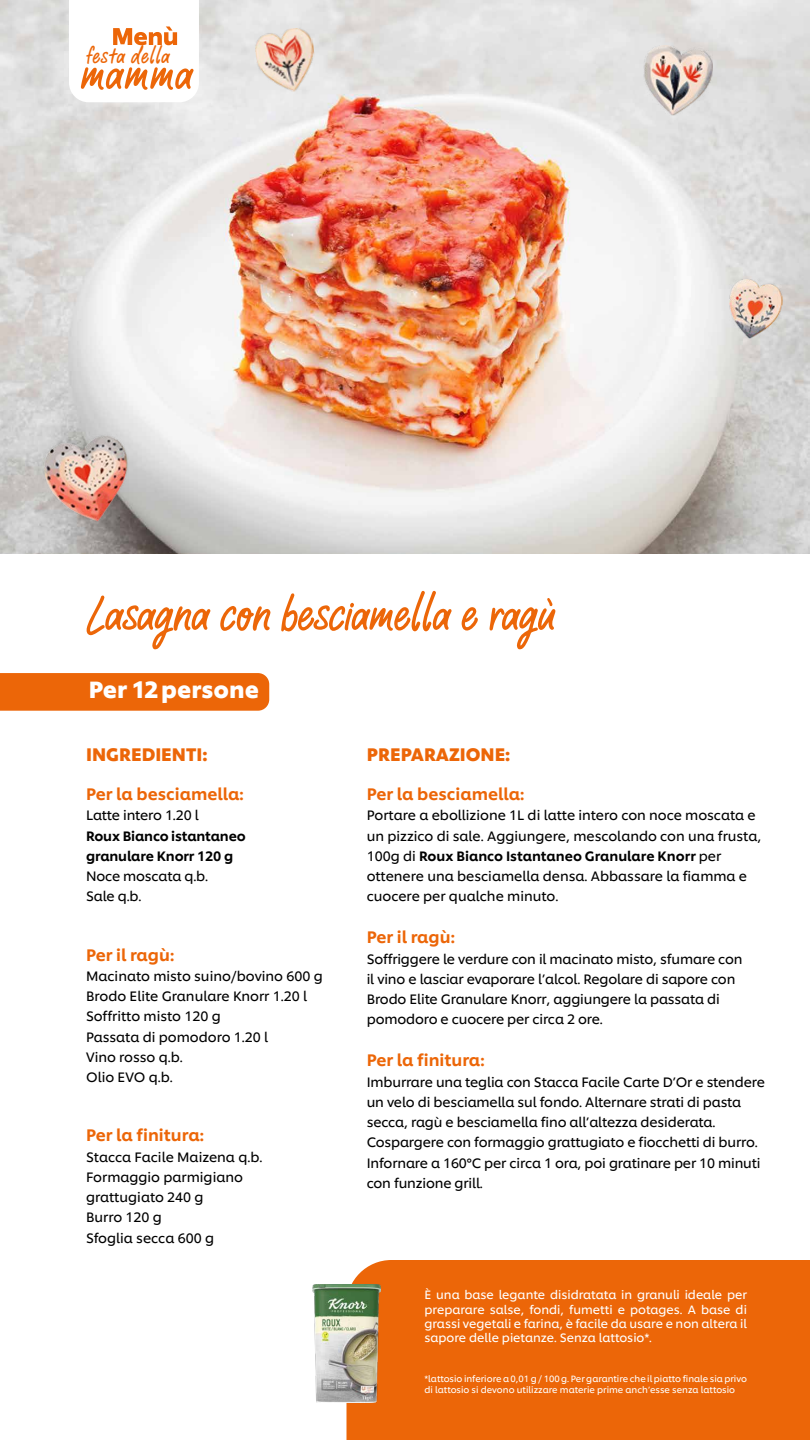
<style>
.page{position:relative;width:810px;height:1440px;background:#fff}
.page>*{position:absolute;margin:0;border:0;box-sizing:border-box;transform-origin:0 0}
.t1{font:63.75px "Chefs Hand";letter-spacing:-.025em;color:#ec6608}
.t2{font:61.95px "Chefs Hand";color:#ec6608}
.t3{font:29.33px "Chefs Hand";color:#ec6608}
.t4{font:700 23.25px "Unilever Shilling";color:#fff}
.t5{font:700 18px "Unilever Shilling";color:#ec6608}
.t6{font:500 16.5px "Unilever Shilling";color:#ec6608}
.t7{font:13.5px/20.2px "Unilever Shilling";letter-spacing:-.01em;color:#000}
.t8{font:500 13.5px/20.2px "Unilever Shilling";letter-spacing:-.01em;color:#000}
.t9{font:12px/14.4px "Unilever Shilling";color:#fff;text-align:justify}
.t10{font:9px/10.8px "Unilever Shilling";color:#fff}
.s1{font-weight:500}
</style>
<div class="page">
<div style="left:347px;top:1260px;width:463px;height:180px;background:#ec6608"></div>
<div style="left:0;top:673px;width:269px;height:38px;background:#ec6608"></div>
<img style="left:0;top:0;width:810px;height:554px">
<svg style="left:69px;top:0;width:130px;height:102px"></svg>
<img style="left:644px;top:45px;width:68px;height:71px">
<img style="left:44px;top:434px;width:84px;height:88px">
<img style="left:730px;top:279px;width:53px;height:60px">
<img style="left:253px;top:26px;width:65px;height:69px">
<img style="left:312px;top:1284px;width:69px;height:119px">
<h3 class="t3" style="left:86px;top:41px;width:86px">festa della</h3>
<h2 class="t2" style="left:80px;top:41px;width:115px">mamma</h2>
<h1 class="t1" style="left:86px;top:581px;width:471px">Lasagna con besciamella e ragù</h1>
<h3 class="t4" style="left:89px;top:671px;width:172px">Per 12 persone</h3>
<h3 class="t5" style="left:86px;top:740px;width:123px">INGREDIENTI:</h3>
<p class="t6" style="left:86px;top:781px;width:159px">Per la besciamella:</p>
<p class="t7" style="left:86px;top:804px;width:114px">Latte intero 1.20 l</p>
<p class="t8" style="left:86px;top:824px;width:161px">Roux Bianco istantaneo granulare Knorr 120 g</p>
<p class="t7" style="left:86px;top:865px;width:124px">Noce moscata q.b.<br>Sale q.b.</p>
<p class="t6" style="left:86px;top:942px;width:90px">Per il ragù:</p>
<p class="t7" style="left:86px;top:965px;width:238px">Macinato misto suino/bovino 600 g<br>Brodo Elite Granulare Knorr 1.20 l<br>Soffritto misto 120 g<br>Passata di pomodoro 1.20 l<br>Vino rosso q.b.<br>Olio EVO q.b.</p>
<p class="t6" style="left:86px;top:1123px;width:119px">Per la finitura:</p>
<p class="t7" style="left:86px;top:1146px;width:178px">Stacca Facile Maizena q.b.<br>Formaggio parmigiano grattugiato 240 g<br>Burro 120 g<br>Sfoglia secca 600 g</p>
<h3 class="t5" style="left:367px;top:740px;width:145px">PREPARAZIONE:</h3>
<p class="t6" style="left:367px;top:781px;width:159px">Per la besciamella:</p>
<p class="t7" style="left:367px;top:804px;width:396px">Portare a ebollizione 1L di latte intero con noce moscata e un pizzico di sale. Aggiungere, mescolando con una frusta, 100g di <span class="s1">Roux Bianco Istantaneo Granulare Knorr</span> per ottenere una besciamella densa. Abbassare la fiamma e cuocere per qualche minuto.</p>
<p class="t6" style="left:367px;top:925px;width:90px">Per il ragù:</p>
<p class="t7" style="left:367px;top:948px;width:377px">Soffriggere le verdure con il macinato misto, sfumare con il vino e lasciar evaporare l’alcol. Regolare di sapore con Brodo Elite Granulare Knorr, aggiungere la passata di pomodoro e cuocere per circa 2 ore.</p>
<p class="t6" style="left:367px;top:1048px;width:119px">Per la finitura:</p>
<p class="t7" style="left:367px;top:1071px;width:400px">Imburrare una teglia con Stacca Facile Carte D’Or e stendere un velo di besciamella sul fondo. Alternare strati di pasta secca, ragù e besciamella fino all’altezza desiderata.<br>Cospargere con formaggio grattugiato e fiocchetti di burro.<br>Infornare a 160°C per circa 1 ora, poi gratinare per 10 minuti con funzione grill.</p>
<p class="t9" style="left:424px;top:1287px;width:324px">È una base legante disidratata in granuli ideale per preparare salse, fondi, fumetti e potages. A base di grassi vegetali e farina, è facile da usare e non altera il sapore delle pietanze. Senza lattosio*.</p>
<p class="t10" style="left:424px;top:1373px;width:324px">*lattosio inferiore a 0,01 g / 100 g. Per garantire che il piatto finale sia privo di lattosio si devono utilizzare materie prime anch’esse senza lattosio</p>
</div>
